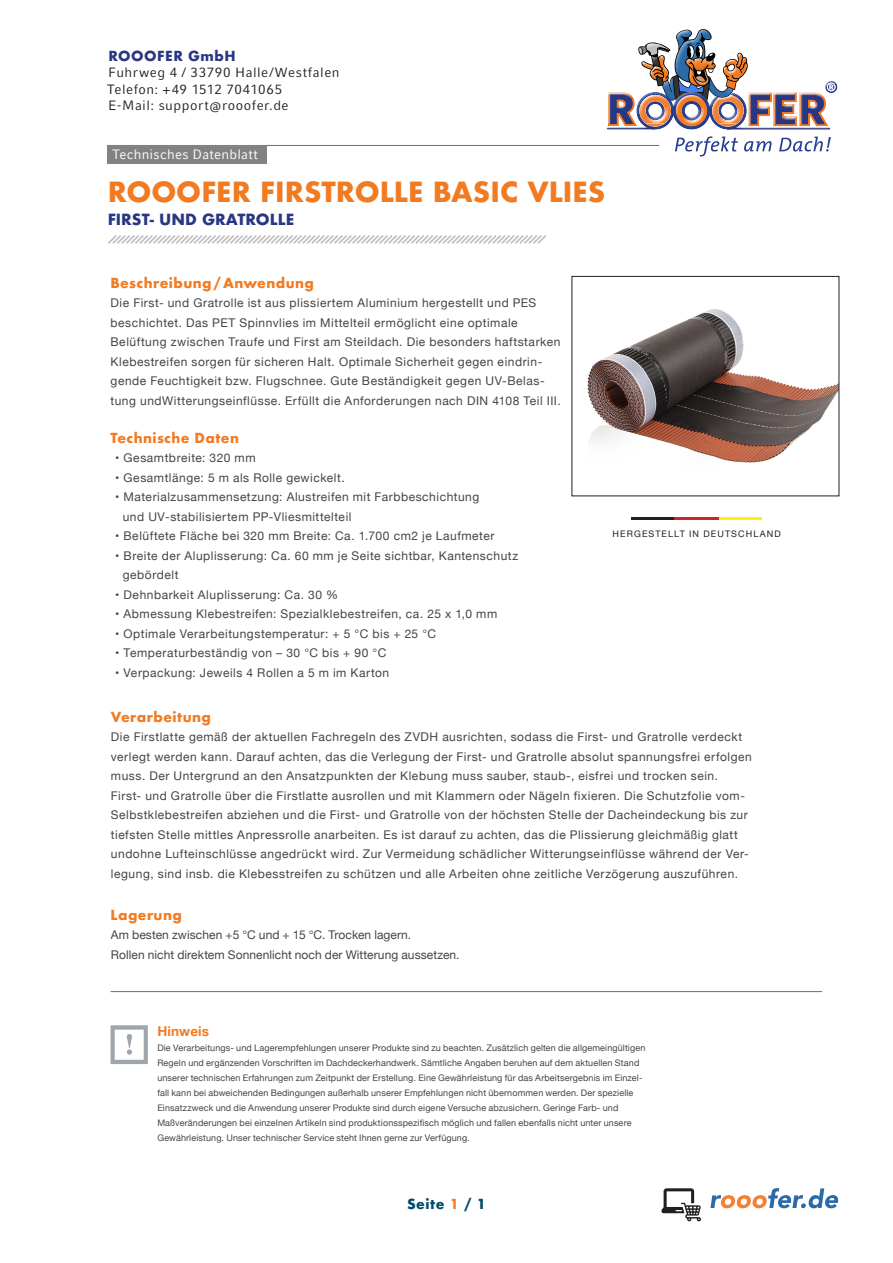
<style>
.page{position:relative;width:893px;height:1263px;background:#fff}
.page>*{position:absolute;margin:0;border:0;box-sizing:border-box;transform-origin:0 0}
.t1{font:700 27px "Futura";color:#f27a21}
.t2{font:700 15px "Futura";color:#293682}
.t3{font:13.5px/16.2px "Compatil Fact LT Pro";letter-spacing:.04em;color:#231f20}
.Subhead2{font:700 13.5px "Futura";letter-spacing:.03em;color:#f27a21}
.t4{font:13.5px "Compatil Fact LT Com";letter-spacing:.02em;color:#fff}
.t5{font:700 13.5px "Futura";letter-spacing:.04em;color:#293682}
.t6{font:700 13.5px "Futura";letter-spacing:.04em;color:#004a6a}
.t7{font:700 13.5px "Helvetica Neue";letter-spacing:.01em;color:#f27a21}
.Fließtext{font:12px/19.5px "Helvetica Neue";letter-spacing:.045em;color:#444}
.Fließtext-2{font:12px "Helvetica Neue";letter-spacing:.005em;color:#444}
.t8{font:9px/15px "Helvetica Neue";letter-spacing:.015em;color:#444}
.t9{font:9px "Helvetica Neue";letter-spacing:.12em;color:#231f20}
.s1{color:#f48032}
</style>
<div class="page">
<hr style="left:108px;top:145px;width:551px;height:1px;background:#6c6d70">
<svg style="left:675px;top:136px;width:156px;height:20px"></svg>
<svg style="left:606px;top:29px;width:231px;height:101px"></svg>
<svg style="left:675px;top:94px;width:33px;height:29px"></svg>
<div style="left:108px;top:146px;width:159px;height:18px;background:#828285"></div>
<svg style="left:710px;top:1188px;width:128px;height:20px"></svg>
<svg style="left:661px;top:1188px;width:40px;height:33px"></svg>
<svg style="left:108px;top:235px;width:438px;height:9px"></svg>
<img style="left:587px;top:309px;width:250px;height:154px">
<hr style="left:632px;top:517px;width:42px;height:3px;background:#231f20">
<hr style="left:674px;top:517px;width:45px;height:3px;background:#d1232a">
<hr style="left:719px;top:517px;width:43px;height:3px;background:#fff101">
<svg style="left:111px;top:1025px;width:37px;height:39px"></svg>
<hr style="left:111px;top:991px;width:711px;height:1px;background:#6c6d70">
<p class="t5" style="left:108px;top:46px;width:129px">ROOOFER GmbH</p>
<p class="t3" style="left:107px;top:65px;width:234px">Fuhrweg 4 / 33790 Halle/Westfalen<br>Telefon: +49 1512 7041065<br>E-Mail: support@rooofer.de</p>
<p class="t4" style="left:112px;top:146px;width:147px">Technisches Datenblatt</p>
<p class="t1" style="left:108px;top:172px;width:499px">ROOOFER FIRSTROLLE BASIC VLIES</p>
<p class="t2" style="left:108px;top:208px;width:188px">FIRST- UND GRATROLLE</p>
<p class="Subhead2" style="left:111px;top:273px;width:205px">Beschreibung/ Anwendung</p>
<p class="Fließtext" style="left:111px;top:294px;width:427px">Die First- und Gratrolle ist aus plissiertem Aluminium hergestellt und PES</p>
<p class="Fließtext" style="left:111px;top:313px;width:409px">beschichtet. Das PET Spinnvlies im Mittelteil ermöglicht eine optimale</p>
<p class="Fließtext" style="left:111px;top:333px;width:451px">Belüftung zwischen Traufe und First am Steildach. Die besonders haftstarken</p>
<p class="Fließtext" style="left:111px;top:352px;width:452px">Klebestreifen sorgen für sicheren Halt. Optimale Sicherheit gegen eindrin&shy;gende Feuchtigkeit bzw. Flugschnee. Gute Beständigkeit gegen UV-Belas&shy;tung undWitterungseinflüsse. Erfüllt die Anforderungen nach DIN 4108 Teil III.</p>
<p class="Subhead2" style="left:111px;top:428px;width:130px">Technische Daten</p>
<p class="Fließtext" style="left:115px;top:449px;width:142px">• Gesamtbreite: 320 mm</p>
<p class="Fließtext" style="left:115px;top:468px;width:231px">• Gesamtlänge: 5 m als Rolle gewickelt.</p>
<p class="Fließtext" style="left:115px;top:488px;width:366px">• Materialzusammensetzung: Alustreifen mit Farbbeschichtung</p>
<p class="Fließtext" style="left:123px;top:507px;width:230px">und UV-stabilisiertem PP-Vliesmittelteil</p>
<p class="Fließtext" style="left:115px;top:527px;width:381px">• Belüftete Fläche bei 320 mm Breite: Ca. 1.700 cm2 je Laufmeter</p>
<p class="Fließtext" style="left:123px;top:546px;width:397px;text-indent:-7px">• Breite der Aluplisserung: Ca. 60 mm je Seite sichtbar, Kantenschutz gebördelt</p>
<p class="Fließtext" style="left:115px;top:585px;width:224px">• Dehnbarkeit Aluplisserung: Ca. 30 %</p>
<p class="Fließtext" style="left:115px;top:605px;width:383px">• Abmessung Klebestreifen: Spezialklebestreifen, ca. 25 x 1,0 mm</p>
<p class="Fließtext" style="left:115px;top:624px;width:322px">• Optimale Verarbeitungstemperatur: + 5 °C bis + 25 °C</p>
<p class="Fließtext" style="left:115px;top:644px;width:273px">• Temperaturbeständig von – 30 °C bis + 90 °C</p>
<p class="Fließtext" style="left:115px;top:663px;width:275px">• Verpackung: Jeweils 4 Rollen a 5 m im Karton</p>
<p class="Subhead2" style="left:111px;top:707px;width:102px">Verarbeitung</p>
<p class="t9" style="left:613px;top:527px;width:170px">HERGESTELLT IN DEUTSCHLAND</p>
<p class="Fließtext" style="left:111px;top:728px;width:642px">Die Firstlatte gemäß der aktuellen Fachregeln des ZVDH ausrichten, sodass die First- und Gratrolle verdeckt verlegt werden kann. Darauf achten, das die Verlegung der First- und Gratrolle absolut spannungsfrei erfolgen muss. Der Untergrund an den Ansatzpunkten der Klebung muss sauber, staub-, eisfrei und trocken sein.</p>
<p class="Fließtext" style="left:111px;top:786px;width:639px">First- und Gratrolle über die Firstlatte ausrollen und mit Klammern oder Nägeln fixieren. Die Schutzfolie vom-Selbstklebestreifen abziehen und die First- und Gratrolle von der höchsten Stelle der Dacheindeckung bis zur tiefsten Stelle mittles Anpressrolle anarbeiten. Es ist darauf zu achten, das die Plissierung gleichmäßig glatt undohne Lufteinschlüsse angedrückt wird. Zur Vermeidung schädlicher Witterungseinflüsse während der Ver&shy;legung, sind insb. die Klebesstreifen zu schützen und alle Arbeiten ohne zeitliche Verzögerung auszuführen.</p>
<p class="Subhead2" style="left:111px;top:905px;width:73px">Lagerung</p>
<p class="Fließtext-2" style="left:111px;top:926px;width:302px">Am besten zwischen +5 °C und + 15 °C. Trocken lagern.</p>
<p class="Fließtext-2" style="left:111px;top:946px;width:350px">Rollen nicht direktem Sonnenlicht noch der Witterung aussetzen.</p>
<p class="t7" style="left:157px;top:1020px;width:53px">Hinweis</p>
<p class="t8" style="left:157px;top:1040px;width:490px">Die Verarbeitungs- und Lagerempfehlungen unserer Produkte sind zu beachten. Zusätzlich gelten die allgemeingültigen Regeln und ergänzenden Vorschriften im Dachdeckerhandwerk. Sämtliche Angaben beruhen auf dem aktuellen Stand unserer technischen Erfahrungen zum Zeitpunkt der Erstellung. Eine Gewährleistung für das Arbeitsergebnis im Einzel&shy;fall kann bei abweichenden Bedingungen außerhalb unserer Empfehlungen nicht übernommen werden. Der spezielle Einsatzzweck und die Anwendung unserer Produkte sind durch eigene Versuche abzusichern. Geringe Farb- und Maßveränderungen bei einzelnen Artikeln sind produktionsspezifisch möglich und fallen ebenfalls nicht unter unsere Gewährleistung. Unser technischer Service steht Ihnen gerne zur Verfügung.</p>
<p class="t6" style="left:407px;top:1194px;width:80px">Seite <span class="s1">1</span> / 1</p>
</div>
